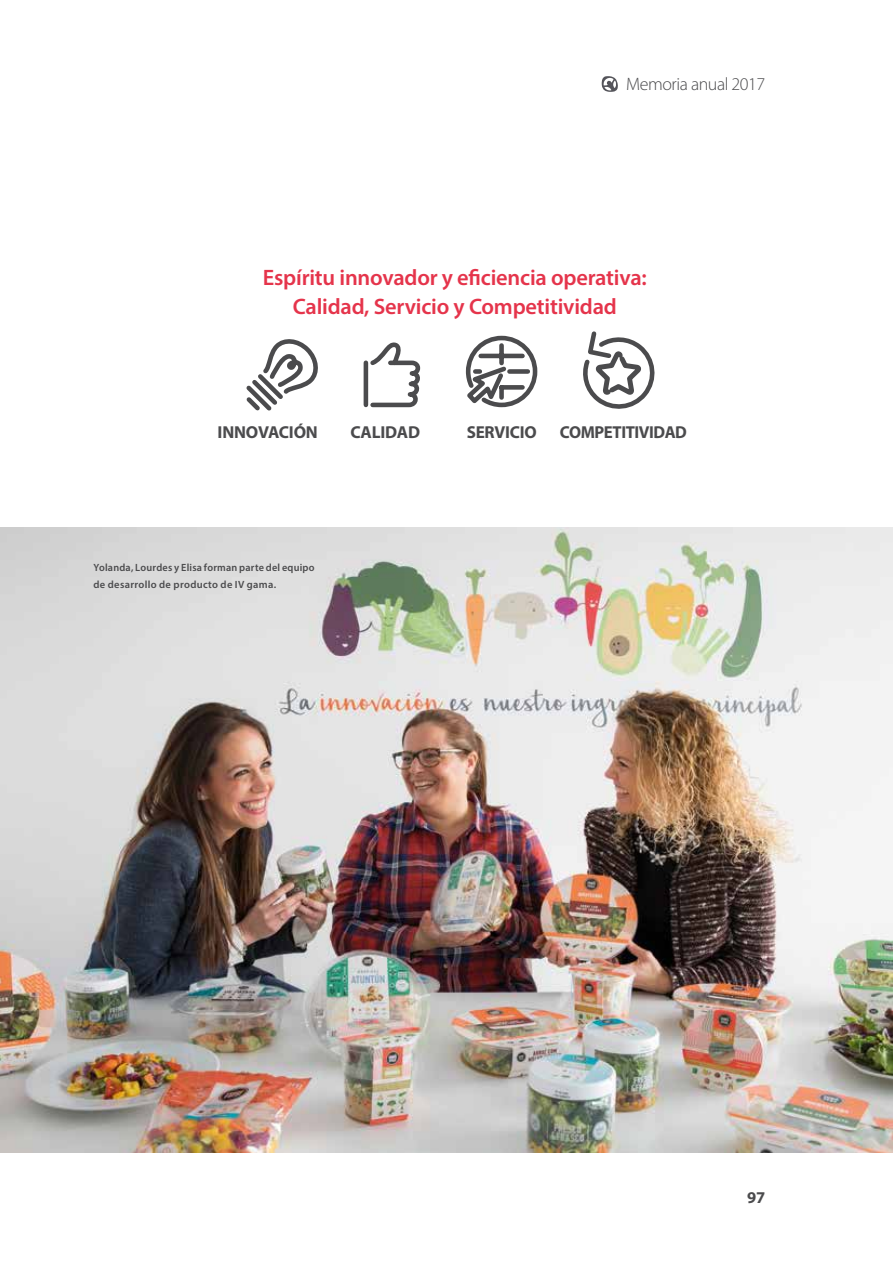
<style>
.page{position:relative;width:893px;height:1263px;background:#fff}
.page>*{position:absolute;margin:0;border:0;box-sizing:border-box;transform-origin:0 0}
.t1{font:600 22.35px/29.7px "Myriad Pro";letter-spacing:-.01em;color:#e5344b;text-align:center}
.t2{font:300 18px "Myriad Pro";letter-spacing:-.025em;color:#4b4b4d}
.t3{font:700 17.4px "Myriad Pro";letter-spacing:-.015em;color:#4b4b4d}
.t4{font:700 16.5px "Myriad Pro";color:#4b4b4d}
.t5{font:600 10.5px/16.5px "Myriad Pro";letter-spacing:.025em;color:#4b4b4d}
</style>
<div class="page">
<svg style="left:602px;top:76px;width:16px;height:16px"></svg>
<img style="left:0;top:527px;width:893px;height:625px">
<svg style="left:246px;top:339px;width:72px;height:72px"></svg>
<svg style="left:363px;top:342px;width:58px;height:66px"></svg>
<svg style="left:465px;top:335px;width:73px;height:73px"></svg>
<svg style="left:583px;top:331px;width:72px;height:78px"></svg>
<h2 class="t2" style="left:626px;top:73px;width:141px">Memoria anual 2017</h2>
<h1 class="t1" style="left:263px;top:262px;width:385px">Espíritu innovador y eficiencia operativa:<br>Calidad, Servicio y Competitividad</h1>
<h3 class="t3" style="left:218px;top:420px;width:102px">INNOVACIÓN</h3>
<h3 class="t3" style="left:350px;top:420px;width:71px">CALIDAD</h3>
<h3 class="t3" style="left:467px;top:420px;width:71px">SERVICIO</h3>
<h3 class="t3" style="left:560px;top:420px;width:129px">COMPETITIVIDAD</h3>
<p class="t5" style="left:94px;top:559px;width:223px">Yolanda, Lourdes y Elisa forman parte del equipo de desarrollo de producto de IV gama.</p>
<h3 class="t4" style="left:747px;top:1187px;width:20px">97</h3>
</div>
